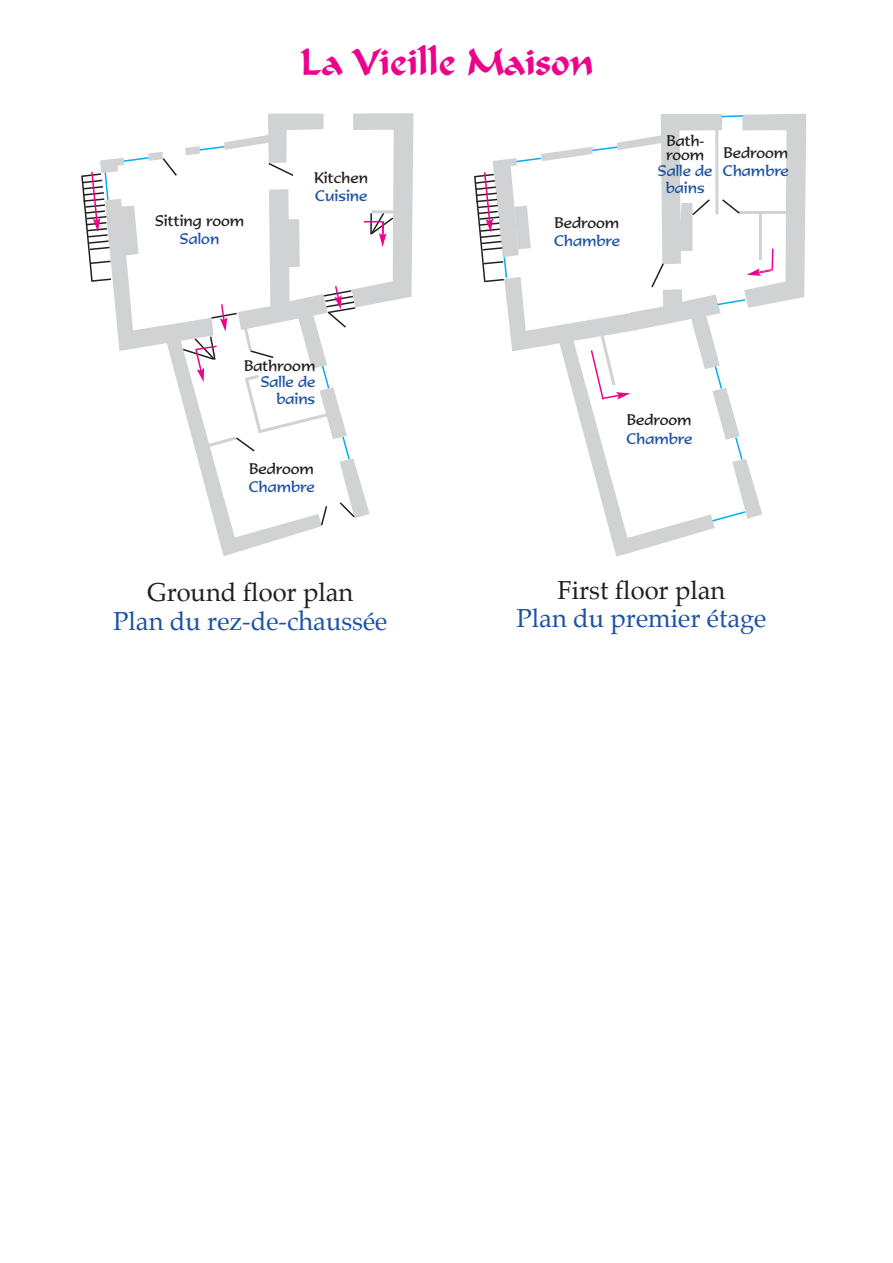
<style>
.page{position:relative;width:893px;height:1263px;background:#fff}
.page>*{position:absolute;margin:0;border:0;box-sizing:border-box;transform-origin:0 0}
.t1{font:36px "Formal Script 421 BT";color:#ed028c}
.t2{font:25.5px "Palatino";color:#1c52a4}
.t3{font:25.5px "Palatino";color:#231f20}
.t4{font:15px/16.5px "Formal 436 BT";color:#1c52a4;text-align:right}
.t5{font:15px/13.5px "Formal 436 BT";color:#231f20}
</style>
<div class="page">
<svg style="left:81px;top:113px;width:332px;height:443px"></svg>
<svg style="left:474px;top:114px;width:332px;height:443px"></svg>
<p class="t5" style="left:155px;top:215px;width:91px">Sitting room</p>
<p class="t4" style="left:180px;top:232px;width:41px">Salon</p>
<h1 class="t1" style="left:300px;top:45px;width:296px">La Vieille Maison</h1>
<p class="t5" style="left:314px;top:172px;width:55px">Kitchen</p>
<p class="t4" style="left:315px;top:189px;width:54px">Cuisine</p>
<p class="t5" style="left:555px;top:217px;width:66px">Bedroom</p>
<p class="t4" style="left:554px;top:233px;width:68px">Chambre</p>
<p class="t5" style="left:666px;top:135px;width:40px">Bath&shy;room</p>
<p class="t4" style="left:658px;top:164px;width:56px;text-align:center">Salle de bains</p>
<p class="t5" style="left:723px;top:147px;width:66px">Bedroom</p>
<p class="t4" style="left:723px;top:164px;width:68px">Chambre</p>
<p class="t5" style="left:244px;top:360px;width:73px">Bathroom</p>
<p class="t4" style="left:261px;top:375px;width:56px">Salle de bains</p>
<p class="t5" style="left:249px;top:463px;width:66px">Bedroom</p>
<p class="t4" style="left:248px;top:480px;width:68px">Chambre</p>
<p class="t5" style="left:627px;top:414px;width:66px">Bedroom</p>
<p class="t4" style="left:626px;top:432px;width:68px">Chambre</p>
<h2 class="t3" style="left:147px;top:580px;width:208px">Ground floor plan</h2>
<h2 class="t2" style="left:113px;top:609px;width:276px">Plan du rez-de-chaussée</h2>
<h2 class="t3" style="left:558px;top:577px;width:169px">First floor plan</h2>
<h2 class="t2" style="left:516px;top:606px;width:252px">Plan du premier étage</h2>
</div>
